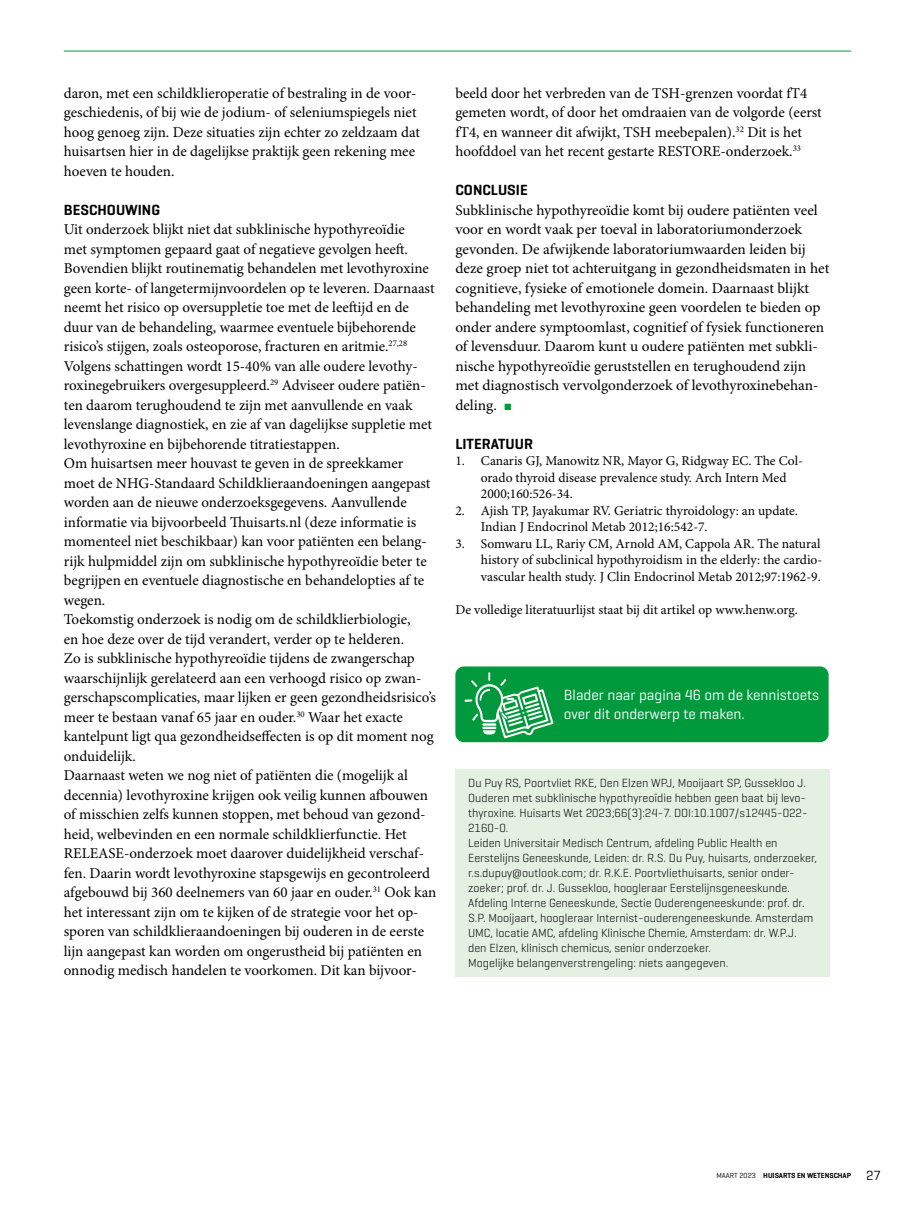
<style>
.page{position:relative;width:915px;height:1212px;background:#fff}
.page>*{position:absolute;margin:0;border:0;box-sizing:border-box;transform-origin:0 0}
.SectionHeading_3_kop{font:15px/19.5px "Minion Pro";color:#000}
.SectionHeading_2_kop{font:15px/19.5px "Minion Pro";color:#000}
.t1{font:15px/19.5px "Geogrotesque";color:#fff}
.SectionHeading_3_kop-2{font:600 15px "Geogrotesque";color:#000}
.t2{font:13.5px/16.5px "Minion Pro";color:#000}
.t3{font:300 12px/15px "Geogrotesque";color:#000}
.t4{font:600 7.5px "Geogrotesque";color:#000}
.s1{color:#009a3c}
.s2{font-weight:400}
.s3{font-weight:400;font-size:13.5px}
</style>
<div class="page">
<hr style="left:64px;top:51px;width:786px;height:1px;background:#009a3c">
<div style="left:455px;top:769px;width:374px;height:207px;background:#e3f0e2"></div>
<div style="left:455px;top:666px;width:373px;height:76px;background:#009a3c;border-radius:9px"></div>
<svg style="left:464px;top:672px;width:89px;height:66px"></svg>
<p class="SectionHeading_2_kop" style="left:64px;top:84px;width:357px">daron, met een schildklieroperatie of bestraling in de voor&shy;geschiedenis, of bij wie de jodium- of seleniumspiegels niet hoog genoeg zijn. Deze situaties zijn echter zo zeldzaam dat</p>
<p class="SectionHeading_3_kop" style="left:64px;top:142px;width:352px">huisartsen hier in de dagelijkse praktijk geen rekening mee hoeven te houden.</p>
<p class="SectionHeading_3_kop-2" style="left:64px;top:200px;width:98px">BESCHOUWING</p>
<p class="SectionHeading_3_kop" style="left:64px;top:220px;width:342px">Uit onderzoek blijkt niet dat subklinische hypothyreoïdie</p>
<p class="SectionHeading_3_kop" style="left:64px;top:240px;width:374px">met symptomen gepaard gaat of negatieve gevolgen heeft.<br>Bovendien blijkt routinematig behandelen met levothyroxine geen korte- of langetermijnvoordelen op te leveren. Daarnaast neemt het risico op oversuppletie toe met de leeftijd en de duur van de behandeling, waarmee eventuele bijbehorende risico’s stijgen, zoals osteoporose, fracturen en aritmie.<sup>27,28<br></sup>Volgens schattingen wordt 15-40% van alle oudere levothy&shy;roxinegebruikers overgesuppleerd.<sup>29</sup> Adviseer oudere patiën&shy;ten daarom terughoudend te zijn met aanvullende en vaak levenslange diagnostiek, en zie af van dagelijkse suppletie met levothyroxine en bijbehorende titratiestappen.<br>Om huisartsen meer houvast te geven in de spreekkamer moet de NHG-Standaard Schildklieraandoeningen aangepast worden aan de nieuwe onderzoeksgegevens. Aanvullende informatie via bijvoorbeeld Thuisarts.nl (deze informatie is momenteel niet beschikbaar) kan voor patiënten een belang&shy;rijk hulpmiddel zijn om subklinische hypothyreoïdie beter te begrijpen en eventuele diagnostische en behandelopties af te wegen.<br>Toekomstig onderzoek is nodig om de schildklierbiologie,<br>en hoe deze over de tijd verandert, verder op te helderen.<br>Zo is subklinische hypothyreoïdie tijdens de zwangerschap waarschijnlijk gerelateerd aan een verhoogd risico op zwan&shy;gerschapscomplicaties, maar lijken er geen gezondheidsrisico’s meer te bestaan vanaf 65 jaar en ouder.<sup>30</sup> Waar het exacte kantelpunt ligt qua gezondheidseffecten is op dit moment nog onduidelijk.<br>Daarnaast weten we nog niet of patiënten die (mogelijk al decennia) levothyroxine krijgen ook veilig kunnen afbouwen of misschien zelfs kunnen stoppen, met behoud van gezond&shy;heid, welbevinden en een normale schildklierfunctie. Het RELEASE-onderzoek moet daarover duidelijkheid verschaf&shy;fen. Daarin wordt levothyroxine stapsgewijs en gecontroleerd afgebouwd bij 360 deelnemers van 60 jaar en ouder.<sup>31</sup> Ook kan het interessant zijn om te kijken of de strategie voor het op&shy;sporen van schildklieraandoeningen bij ouderen in de eerste lijn aangepast kan worden om ongerustheid bij patiënten en onnodig medisch handelen te voorkomen. Dit kan bijvoor-</p>
<p class="SectionHeading_3_kop" style="left:455px;top:84px;width:368px">beeld door het verbreden van de TSH-grenzen voordat fT4 gemeten wordt, of door het omdraaien van de volgorde (eerst fT4, en wanneer dit afwijkt, TSH meebepalen).<sup>32</sup> Dit is het hoofddoel van het recent gestarte RESTORE-onderzoek.<sup>33</sup></p>
<p class="SectionHeading_3_kop-2" style="left:455px;top:181px;width:74px">CONCLUSIE</p>
<p class="SectionHeading_3_kop" style="left:455px;top:201px;width:375px">Subklinische hypothyreoïdie komt bij oudere patiënten veel voor en wordt vaak per toeval in laboratoriumonderzoek gevonden. De afwijkende laboratoriumwaarden leiden bij deze groep niet tot achteruitgang in gezondheidsmaten in het cognitieve, fysieke of emotionele domein. Daarnaast blijkt behandeling met levothyroxine geen voordelen te bieden op onder andere symptoomlast, cognitief of fysiek functioneren of levensduur. Daarom kunt u oudere patiënten met subkli&shy;nische hypothyreoïdie geruststellen en terughoudend zijn met diagnostisch vervolgonderzoek of levothyroxinebehan&shy;deling. <span class="s1">■</span></p>
<p class="SectionHeading_3_kop-2" style="left:455px;top:434px;width:79px">LITERATUUR</p>
<p class="t2" style="left:480px;top:453px;width:323px;text-indent:-26px">1. Canaris GJ, Manowitz NR, Mayor G, Ridgway EC. The Col&shy;orado thyroid disease prevalence study. Arch Intern Med<br>2000;160:526-34.</p>
<p class="t2" style="left:480px;top:503px;width:318px;text-indent:-26px">2. Ajish TP, Jayakumar RV. Geriatric thyroidology: an update.<br>Indian J Endocrinol Metab 2012;16:542-7.</p>
<p class="t2" style="left:480px;top:536px;width:343px;text-indent:-26px">3. Somwaru LL, Rariy CM, Arnold AM, Cappola AR. The natural history of subclinical hypothyroidism in the elderly: the cardio&shy;vascular health study. J Clin Endocrinol Metab 2012;97:1962-9.</p>
<p class="t2" style="left:455px;top:602px;width:344px">De volledige literatuurlijst staat bij dit artikel op www.henw.org.</p>
<p class="t1" style="left:563px;top:685px;width:257px">Blader naar pagina 46 om de kennistoets over dit onderwerp te maken.</p>
<p class="t3" style="left:468px;top:775px;width:350px">Du Puy RS, Poortvliet RKE, Den Elzen WPJ, Mooijaart SP, Gussekloo J.<br>Ouderen met subklinische hypothyreoïdie hebben geen baat bij levo&shy;thyroxine. Huisarts Wet 2023;66(3):24-7. DOI:10.1007/s12445-022- 2160-0.<br>Leiden Universitair Medisch Centrum, afdeling Public Health en Eerstelijns Geneeskunde, Leiden: dr. R.S. Du Puy, huisarts, onderzoeker, r.s.dupuy@outlook.com; dr. R.K.E. Poortvliethuisarts, senior onder&shy;zoeker; prof. dr. J. Gussekloo, hoogleraar Eerstelijnsgeneeskunde.<br>Afdeling Interne Geneeskunde, Sectie Ouderengeneeskunde: prof. dr.<br>S.P. Mooijaart, hoogleraar Internist-ouderengeneeskunde. Amsterdam UMC, locatie AMC, afdeling Klinische Chemie, Amsterdam: dr. W.P.J. den Elzen, klinisch chemicus, senior onderzoeker.<br>Mogelijke belangenverstrengeling: niets aangegeven.</p>
<p class="t4" style="left:716px;top:1171px;width:166px"><span class="s2">maart 2023</span> HUISARTS EN WETENSCHAP <span class="s3">27</span></p>
</div>
